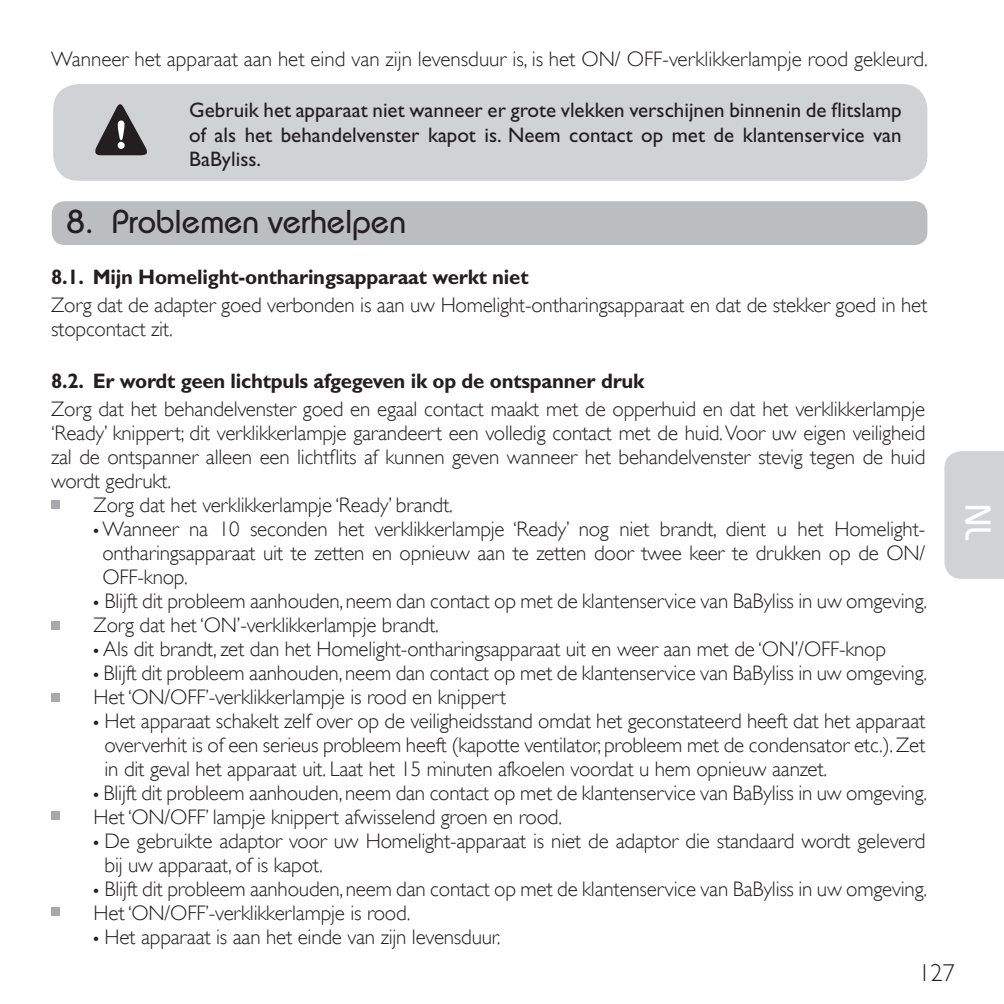
<style>
.page{position:relative;width:1004px;height:1004px;background:#fff}
.page>*{position:absolute;margin:0;border:0;box-sizing:border-box;transform-origin:0 0}
.t1{font:500 36px "Bauhaus";color:#fff}
.t2{font:500 33px "Bauhaus";color:#231f20}
.t3{font:300 24.3px "Gill Sans";color:#231f20}
.t4{font:300 21px/24px "Gill Sans";letter-spacing:-.01em;color:#231f20}
.t5{font:21px/24px "Gill Sans Std";color:#231f20;text-align:justify}
.t6{font:700 21px "Gill Sans Std";letter-spacing:-.01em;color:#231f20}
</style>
<div class="page">
<div style="left:944px;top:451px;width:59px;height:128px;background:#d1d2d4"></div>
<div style="left:53px;top:84px;width:874px;height:97px;background:#d1d2d4;border-radius:26px"></div>
<svg style="left:95px;top:104px;width:52px;height:51px"></svg>
<div style="left:52px;top:201px;width:875px;height:44px;background:#bcbdc0;border-radius:13px"></div>
<svg style="left:51px;top:500px;width:9px;height:8px"></svg>
<svg style="left:51px;top:621px;width:9px;height:8px"></svg>
<svg style="left:51px;top:811px;width:9px;height:9px"></svg>
<svg style="left:51px;top:907px;width:9px;height:8px"></svg>
<svg style="left:51px;top:693px;width:9px;height:8px"></svg>
<p class="t4" style="left:51px;top:47px;width:878px">Wanneer het apparaat aan het eind van zijn levensduur is, is het ON/ OFF-verklikkerlampje rood gekleurd.</p>
<p class="t5" style="left:189px;top:98px;width:714px">Gebruik het apparaat niet wanneer er grote vlekken verschijnen binnenin de flitslamp of als het behandelvenster kapot is. Neem contact op met de klantenservice van BaByliss.</p>
<h2 class="t2" style="left:66px;top:201px;width:341px">8. Problemen verhelpen</h2>
<p class="t6" style="left:51px;top:264px;width:479px">8.1. Mijn Homelight-ontharingsapparaat werkt niet</p>
<p class="t4" style="left:51px;top:293px;width:877px">Zorg dat de adapter goed verbonden is aan uw Homelight-ontharingsapparaat en dat de stekker goed in het stopcontact zit.</p>
<p class="t6" style="left:51px;top:368px;width:595px">8.2. Er wordt geen lichtpuls afgegeven ik op de ontspanner druk</p>
<p class="t4" style="left:51px;top:397px;width:875px">Zorg dat het behandelvenster goed en egaal contact maakt met de opperhuid en dat het verklikkerlampje</p>
<p class="t4" style="left:51px;top:421px;width:875px">‘Ready’ knippert; dit verklikkerlampje garandeert een volledig contact met de huid. Voor uw eigen veiligheid</p>
<p class="t4" style="left:51px;top:445px;width:875px">zal de ontspanner alleen een lichtflits af kunnen geven wanneer het behandelvenster stevig tegen de huid</p>
<p class="t4" style="left:51px;top:469px;width:121px">wordt gedrukt.</p>
<p class="t4" style="left:94px;top:493px;width:361px">Zorg dat het verklikkerlampje ‘Ready’ brandt.</p>
<p class="t4" style="left:102px;top:517px;width:824px">Wanneer na 10 seconden het verklikkerlampje ‘Ready’ nog niet brandt, dient u het Homelight-</p>
<p class="t4" style="left:102px;top:541px;width:824px">ontharingsapparaat uit te zetten en opnieuw aan te zetten door twee keer te drukken op de ON/</p>
<p class="t4" style="left:102px;top:565px;width:87px">OFF-knop.</p>
<p class="t4" style="left:105px;top:589px;width:824px">Blijft dit probleem aanhouden, neem dan contact op met de klantenservice van BaByliss in uw omgeving.</p>
<p class="t4" style="left:94px;top:613px;width:347px">Zorg dat het ‘ON’-verklikkerlampje brandt.</p>
<p class="t4" style="left:103px;top:637px;width:784px">Als dit brandt, zet dan het Homelight-ontharingsapparaat uit en weer aan met de ‘ON’/OFF-knop</p>
<p class="t4" style="left:104px;top:661px;width:825px">Blijft dit probleem aanhouden, neem dan contact op met de klantenservice van BaByliss in uw omgeving.</p>
<p class="t4" style="left:94px;top:685px;width:414px">Het ‘ON/OFF’-verklikkerlampje is rood en knippert</p>
<p class="t4" style="left:105px;top:709px;width:822px">Het apparaat schakelt zelf over op de veiligheidsstand omdat het geconstateerd heeft dat het apparaat</p>
<p class="t4" style="left:105px;top:733px;width:822px">oververhit is of een serieus probleem heeft (kapotte ventilator, probleem met de condensator etc.). Zet</p>
<p class="t4" style="left:105px;top:757px;width:724px">in dit geval het apparaat uit. Laat het 15 minuten afkoelen voordat u hem opnieuw aanzet.</p>
<p class="t4" style="left:104px;top:781px;width:825px">Blijft dit probleem aanhouden, neem dan contact op met de klantenservice van BaByliss in uw omgeving.</p>
<p class="t4" style="left:94px;top:805px;width:470px">Het ‘ON/OFF’ lampje knippert afwisselend groen en rood.</p>
<p class="t4" style="left:105px;top:829px;width:822px">De gebruikte adaptor voor uw Homelight-apparaat is niet de adaptor die standaard wordt geleverd</p>
<p class="t4" style="left:105px;top:853px;width:220px">bij uw apparaat, of is kapot.</p>
<p class="t4" style="left:105px;top:877px;width:824px">Blijft dit probleem aanhouden, neem dan contact op met de klantenservice van BaByliss in uw omgeving.</p>
<p class="t4" style="left:94px;top:901px;width:318px">Het ‘ON/OFF’-verklikkerlampje is rood.</p>
<p class="t4" style="left:105px;top:925px;width:397px">Het apparaat is aan het einde van zijn levensduur.</p>
<p class="t3" style="left:918px;top:959px;width:38px">127</p>
<h1 class="t1" style="left:999px;top:504px;width:38px;rotate:90deg">NL</h1>
</div>
